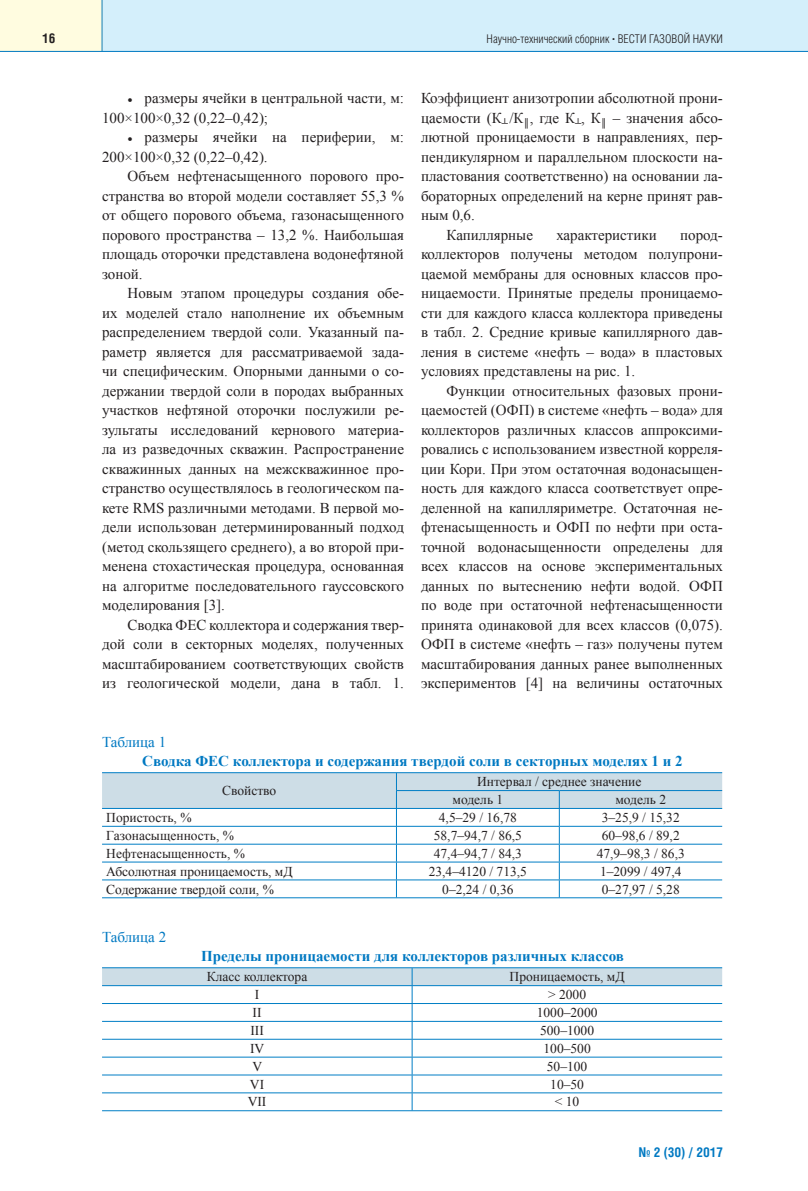
<style>
.page{position:relative;width:808px;height:1191px;background:#fff}
.page>*{position:absolute;margin:0;border:0;box-sizing:border-box;transform-origin:0 0}
.t1{font:15px/19.5px "Times New Roman";color:#231f20;text-align:justify}
.t2{font:700 15px "Times New Roman";color:#0079c2}
.t3{font:15px "Times New Roman";color:#0079c2}
.t4{font:13.5px/17.9px "Times New Roman";color:#231f20}
.t5{font:700 13.5px "Helios Cond";color:#0079c2}
.t6{font:700 13.5px "Helios Cond";color:#231f20}
.t7{font:300 12px "Helios Cond";color:#231f20}
.s1{font-family:"Times New Roman";font-weight:700}
</style>
<div class="page">
<div style="left:102px;top:0;width:706px;height:51px;background:#d4effb"></div>
<div style="left:0;top:0;width:102px;height:51px;background:#fffce0"></div>
<hr style="left:0;top:51px;width:808px;height:1px;background:#0079c2">
<hr style="left:102px;top:0;width:1px;height:51px;background:#0079c2">
<svg style="left:102px;top:773px;width:620px;height:124px"></svg>
<hr style="left:102px;top:897px;width:620px;height:1px;background:#007ec5">
<hr style="left:102px;top:772px;width:620px;height:1px;background:#007ec5">
<hr style="left:102px;top:808px;width:620px;height:1px;background:#007ec5">
<svg style="left:102px;top:968px;width:620px;height:142px"></svg>
<hr style="left:102px;top:1110px;width:620px;height:1px;background:#007ec5">
<hr style="left:102px;top:967px;width:620px;height:1px;background:#007ec5">
<hr style="left:102px;top:985px;width:620px;height:1px;background:#007ec5">
<p class="t6" style="left:43px;top:33px;width:15px">16</p>
<p class="t7" style="left:487px;top:34px;width:238px">Научно-технический сборник <span class="s1">·</span> ВЕСТИ ГАЗОВОЙ НАУКИ</p>
<p class="t1" style="left:102px;top:88px;width:303px;text-indent:26px">• размеры ячейки в центральной части, м:<br>100×100×0,32 (0,22–0,42);</p>
<p class="t1" style="left:102px;top:127px;width:303px;text-indent:26px">• размеры ячейки на периферии, м:<br>200×100×0,32 (0,22–0,42).</p>
<p class="t1" style="left:102px;top:166px;width:303px;text-indent:26px">Объем нефтенасыщенного порового про&shy;странства во второй модели составляет 55,3 % от общего порового объема, газонасыщенного порового пространства – 13,2 %. Наибольшая площадь оторочки представлена водонефтяной зоной.</p>
<p class="t1" style="left:102px;top:283px;width:303px;text-indent:26px">Новым этапом процедуры создания обе&shy;их моделей стало наполнение их объемным распределением твердой соли. Указанный па&shy;раметр является для рассматриваемой зада&shy;чи специфическим. Опорными данными о со&shy;держании твердой соли в породах выбранных участков нефтяной оторочки послужили ре&shy;зультаты исследований кернового материа&shy;ла из разведочных скважин. Распространение скважинных данных на межскважинное про&shy;странство осуществлялось в геологическом па&shy;кете RMS различными методами. В первой мо&shy;дели использован детерминированный подход (метод скользящего среднего), а во второй при&shy;менена стохастическая процедура, основанная на алгоритме последовательного гауссовского моделирования [3].</p>
<p class="t1" style="left:102px;top:615px;width:303px;text-indent:26px">Сводка ФЕС коллектора и содержания твер&shy;дой соли в секторных моделях, полученных масштабированием соответствующих свойств из геологической модели, дана в табл. 1.</p>
<p class="t1" style="left:421px;top:88px;width:303px">Коэффициент анизотропии абсолютной прони-</p>
<p class="t1" style="left:421px;top:108px;width:303px">цаемости (К<sub>┴</sub> /К<sub>║</sub>, где К<sub>┴</sub>, К<sub>║</sub> – значения абсо-</p>
<p class="t1" style="left:421px;top:127px;width:303px">лютной проницаемости в направлениях, пер-</p>
<p class="t1" style="left:421px;top:147px;width:303px">пендикулярном и параллельном плоскости на-</p>
<p class="t1" style="left:421px;top:166px;width:303px">пластования соответственно) на основании ла-</p>
<p class="t1" style="left:421px;top:186px;width:303px">бораторных определений на керне принят рав-</p>
<p class="t1" style="left:421px;top:205px;width:55px">ным 0,6.</p>
<p class="t1" style="left:446px;top:225px;width:88px">Капиллярные</p>
<p class="t1" style="left:556px;top:225px;width:102px">характеристики</p>
<p class="t1" style="left:421px;top:225px;width:303px;text-indent:259px">пород&shy;коллекторов получены методом полупрони&shy;цаемой мембраны для основных классов про&shy;ницаемости. Принятые пределы проницаемо&shy;сти для каждого класса коллектора приведены в табл. 2. Средние кривые капиллярного дав&shy;ления в системе «нефть – вода» в пластовых условиях представлены на рис. 1.</p>
<p class="t1" style="left:421px;top:381px;width:303px;text-indent:26px">Функции относительных фазовых прони&shy;цаемостей (ОФП) в системе «нефть – вода» для коллекторов различных классов аппроксими&shy;ровались с использованием известной корреля&shy;ции Кори. При этом остаточная водонасыщен&shy;ность для каждого класса соответствует опре&shy;деленной на капилляриметре. Остаточная не&shy;фтенасыщенность и ОФП по нефти при оста&shy;точной водонасыщенности определены для всех классов на основе экспериментальных данных по вытеснению нефти водой. ОФП по воде при остаточной нефтенасыщенности принята одинаковой для всех классов (0,075).<br>ОФП в системе «нефть – газ» получены путем масштабирования данных ранее выполненных экспериментов [4] на величины остаточных</p>
<p class="t3" style="left:102px;top:733px;width:66px">Таблица 1</p>
<p class="t2" style="left:142px;top:753px;width:542px">Сводка ФЕС коллектора и содержания твердой соли в секторных моделях 1 и 2</p>
<p class="t4" style="left:222px;top:781px;width:56px">Свойство</p>
<p class="t4" style="left:452px;top:773px;width:191px;text-indent:25px">Интервал / среднее значение модель 1</p>
<p class="t4" style="left:615px;top:790px;width:52px">модель 2</p>
<p class="t4" style="left:106px;top:808px;width:87px">Пористость, %</p>
<p class="t4" style="left:439px;top:808px;width:80px">4,5–29 / 16,78</p>
<p class="t4" style="left:602px;top:808px;width:80px">3–25,9 / 15,32</p>
<p class="t4" style="left:106px;top:826px;width:129px">Газонасыщенность, %</p>
<p class="t4" style="left:434px;top:826px;width:90px">58,7–94,7 / 86,5</p>
<p class="t4" style="left:602px;top:826px;width:80px">60–98,6 / 89,2</p>
<p class="t4" style="left:106px;top:844px;width:140px">Нефтенасыщенность, %</p>
<p class="t4" style="left:434px;top:844px;width:90px">47,4–94,7 / 84,3</p>
<p class="t4" style="left:597px;top:844px;width:90px">47,9–98,3 / 86,3</p>
<p class="t4" style="left:106px;top:862px;width:188px">Абсолютная проницаемость, мД</p>
<p class="t4" style="left:429px;top:862px;width:100px">23,4–4120 / 713,5</p>
<p class="t4" style="left:600px;top:862px;width:83px">1–2099 / 497,4</p>
<p class="t4" style="left:106px;top:880px;width:169px">Содержание твердой соли, %</p>
<p class="t4" style="left:442px;top:880px;width:73px">0–2,24 / 0,36</p>
<p class="t4" style="left:602px;top:880px;width:80px">0–27,97 / 5,28</p>
<p class="t3" style="left:102px;top:928px;width:66px">Таблица 2</p>
<p class="t2" style="left:201px;top:948px;width:424px">Пределы проницаемости для коллекторов различных классов</p>
<p class="t4" style="left:207px;top:968px;width:102px">Класс коллектора</p>
<p class="t4" style="left:510px;top:968px;width:117px">Проницаемость, мД</p>
<p class="t4" style="left:255px;top:985px;width:6px">I</p>
<p class="t4" style="left:548px;top:985px;width:39px">&gt; 2000</p>
<p class="t4" style="left:253px;top:1003px;width:10px">II</p>
<p class="t4" style="left:537px;top:1003px;width:62px">1000–2000</p>
<p class="t4" style="left:250px;top:1021px;width:15px">III</p>
<p class="t4" style="left:540px;top:1021px;width:55px">500–1000</p>
<p class="t4" style="left:250px;top:1039px;width:16px">IV</p>
<p class="t4" style="left:543px;top:1039px;width:49px">100–500</p>
<p class="t4" style="left:252px;top:1057px;width:11px">V</p>
<p class="t4" style="left:547px;top:1057px;width:42px">50–100</p>
<p class="t4" style="left:250px;top:1075px;width:16px">VI</p>
<p class="t4" style="left:550px;top:1075px;width:35px">10–50</p>
<p class="t4" style="left:248px;top:1093px;width:20px">VII</p>
<p class="t4" style="left:555px;top:1093px;width:26px">&lt; 10</p>
<p class="t5" style="left:639px;top:1147px;width:86px">№ 2 (30) / 2017</p>
</div>
